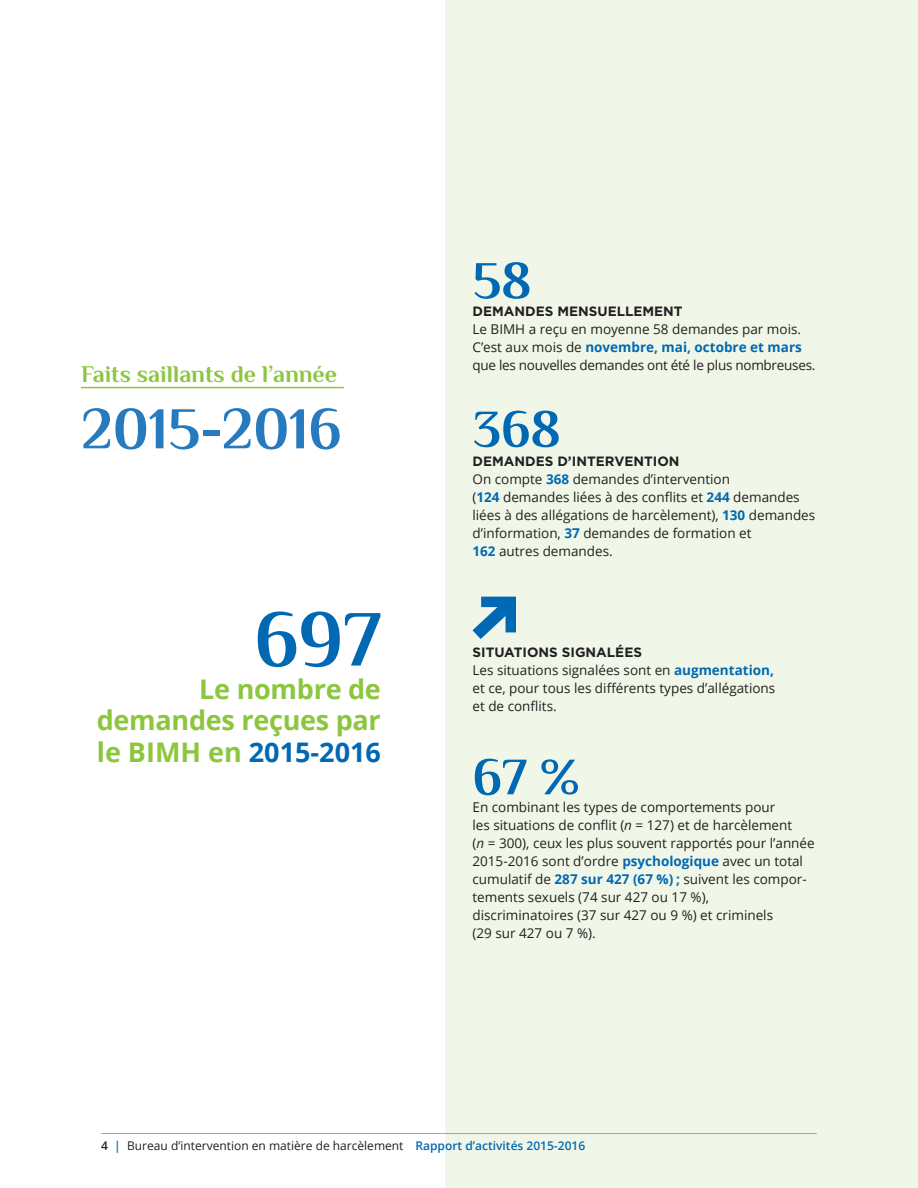
<style>
.page{position:relative;width:918px;height:1188px;background:#fff}
.page>*{position:absolute;margin:0;border:0;box-sizing:border-box;transform-origin:0 0}
.t1{font:700 79.5px "Philosopher";color:#0168b3}
.t2{font:700 59.1px "Philosopher";color:#277abe}
.t3{font:700 52.5px "Philosopher";color:#0168b3}
.t4{font:700 27px/31.5px "Open Sans";letter-spacing:-.01em;color:#8cc63e;text-align:justify}
.t5{font:700 24px "Philosopher";color:#8cc63e}
.t6{font:13.5px/18px "Open Sans";color:#231f20}
.t7{font:13.5px/18px "Open Sans";letter-spacing:-.02em;color:#231f20}
.t8{font:700 13.5px "Gotham HTF";color:#231f20}
.t9{font:12px "Open Sans";color:#231f20}
.s1{color:#0168b3}
.s2{font-weight:700;color:#0168b3}
.s3{font-style:italic}
.s4{font-weight:600}
.s5{font-weight:600;color:#0168b3}
</style>
<div class="page">
<div style="left:446px;top:0;width:472px;height:1188px;background:#f1f7e8"></div>
<hr style="left:101px;top:1133px;width:716px;height:1px;background:#8cc63e">
<hr style="left:81px;top:387px;width:263px;height:1px;background:#8cc63e">
<svg style="left:472px;top:596px;width:44px;height:43px"></svg>
<h3 class="t5" style="left:81px;top:358px;width:258px">Faits saillants de l’année</h3>
<h2 class="t2" style="left:81px;top:389px;width:262px">2015-2016</h2>
<h1 class="t1" style="left:254px;top:586px;width:128px">697</h1>
<h3 class="t4" style="left:97px;top:673px;width:286px;text-indent:103px">Le nombre de demandes reçues par le BIMH en <span class="s1">2015-2016</span></h3>
<h3 class="t3" style="left:472px;top:246px;width:61px">58</h3>
<p class="t8" style="left:472px;top:303px;width:212px">DEMANDES MENSUELLEMENT</p>
<p class="t7" style="left:472px;top:320px;width:344px">Le BIMH a reçu en moyenne 58 demandes par mois.<br>C’est aux mois de <span class="s2">novembre, mai, octobre et mars </span>que les nouvelles demandes ont été le plus nombreuses.</p>
<h3 class="t3" style="left:472px;top:394px;width:90px">368</h3>
<p class="t8" style="left:472px;top:453px;width:209px">DEMANDES D’INTERVENTION</p>
<p class="t6" style="left:472px;top:470px;width:344px">On compte <span class="s2">368</span> demandes d’intervention<br>(<span class="s2">124</span> demandes liées à des conflits et <span class="s2">244</span> demandes liées à des allégations de harcèlement), <span class="s2">130</span> demandes d’information, <span class="s2">37</span> demandes de formation et<br><span class="s2">162</span> autres demandes.</p>
<p class="t8" style="left:472px;top:644px;width:171px">SITUATIONS SIGNALÉES</p>
<p class="t6" style="left:472px;top:661px;width:304px;text-align:justify">Les situations signalées sont en <span class="s2">augmentation, </span>et ce, pour tous les différents types d’allégations et de conflits.</p>
<h3 class="t3" style="left:472px;top:742px;width:108px">67%</h3>
<p class="t6" style="left:472px;top:798px;width:344px">En combinant les types de comportements pour<br>les situations de conflit (<span class="s3">n</span> = 127) et de harcèlement<br>(<span class="s3">n</span> = 300), ceux les plus souvent rapportés pour l’année 2015-2016 sont d’ordre <span class="s2">psychologique</span> avec un total cumulatif de <span class="s2">287 sur 427 (67 %) ;</span> suivent les compor&shy;tements sexuels (74 sur 427 ou 17 %),<br>discriminatoires (37 sur 427 ou 9 %) et criminels<br>(29 sur 427 ou 7 %).</p>
<p class="t9" style="left:101px;top:1138px;width:485px"><span class="s4">4</span> <span class="s5">|</span> Bureau d’intervention en matière de harcèlement <span class="s5">Rapport d’activités 2015-2016</span></p>
</div>
